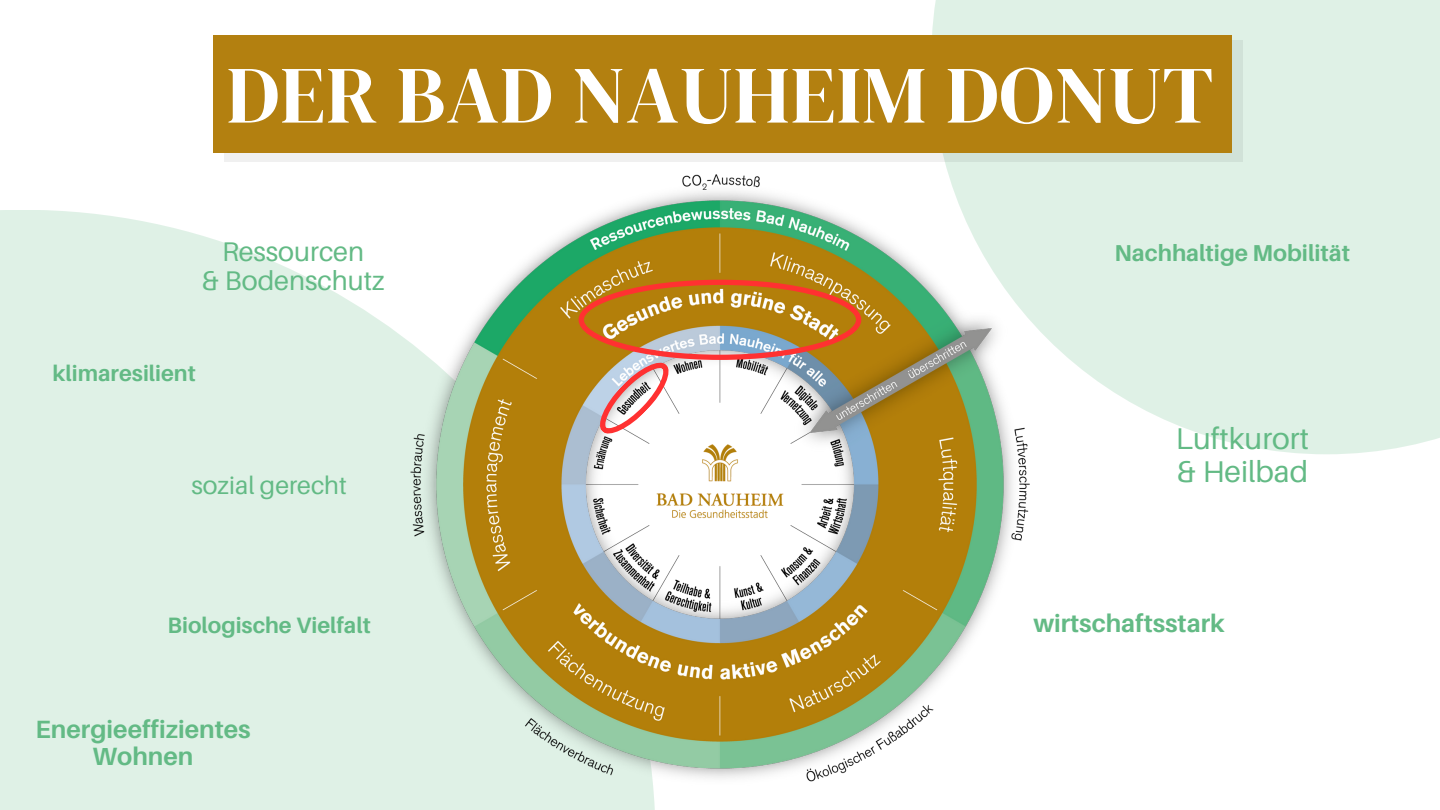
<style>
.page{position:relative;width:1440px;height:810px;background:#fff}
.page>*{position:absolute;margin:0;border:0;box-sizing:border-box;transform-origin:0 0}
.t1{font:81.2px "DM Serif Display";letter-spacing:.01em;color:#fff}
.t2{font:30px "Aileron";color:#63ba85}
.t3{font:27px "Aileron";color:#63ba85}
.t4{font:700 25px "Aileron";color:#63ba85}
.t5{font:25px "Aileron";color:#63ba85}
.t6{font:700 23px "Aileron";color:#63ba85}
.t7{font:700 22.3px "Aileron";color:#63ba85}
</style>
<div class="page">
<div style="left:931px;top:0;width:509px;height:454px;background:#dff1e6"></div>
<div style="left:0;top:210px;width:656px;height:600px;background:#dff1e6"></div>
<img style="left:334px;top:162px;width:772px;height:648px">
<svg style="left:225px;top:40px;width:1018px;height:122px;fill:#f0f0f0"></svg>
<div style="left:214px;top:35px;width:1018px;height:118px;background:#b38010"></div>
<svg style="left:579px;top:280px;width:282px;height:158px"></svg>
<p class="t1" style="left:227px;top:38px;width:988px">DER BAD NAUHEIM DONUT</p>
<p class="t3" style="left:222px;top:235px;width:144px">Ressourcen</p>
<p class="t3" style="left:201px;top:264px;width:185px">&amp; Bodenschutz</p>
<p class="t7" style="left:53px;top:360px;width:145px">klimaresilient</p>
<p class="t5" style="left:192px;top:469px;width:157px">sozial gerecht</p>
<p class="t7" style="left:168px;top:612px;width:205px">Biologische Vielfalt</p>
<p class="t4" style="left:36px;top:714px;width:217px">Energieeffizientes</p>
<p class="t4" style="left:93px;top:741px;width:102px">Wohnen</p>
<p class="t6" style="left:1114px;top:239px;width:237px">Nachhaltige Mobilität</p>
<p class="t2" style="left:1176px;top:420px;width:135px">Luftkurort</p>
<p class="t2" style="left:1177px;top:453px;width:133px">&amp; Heilbad</p>
<p class="t4" style="left:1033px;top:608px;width:193px">wirtschaftsstark</p>
</div>
